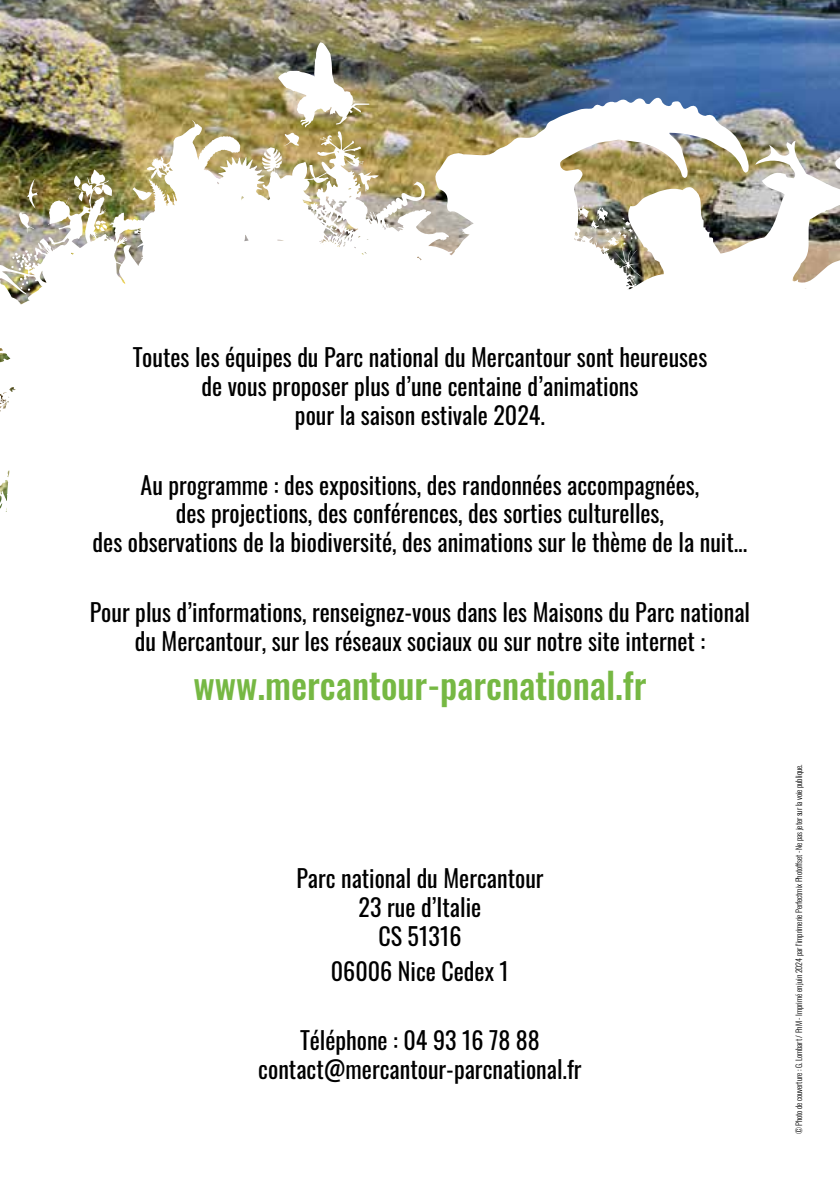
<style>
.page{position:relative;width:840px;height:1191px;background:#fff}
.page>*{position:absolute;margin:0;border:0;box-sizing:border-box;transform-origin:0 0}
.t1{font:500 36px "Oswald";color:#76b843}
.t2{font:24px/28.8px "Oswald";color:#000;text-align:center}
.t3{font:300 8px "Oswald";letter-spacing:-.01em;color:#000}
</style>
<div class="page">
<img style="left:0;top:0;width:839px;height:65px">
<svg style="left:278px;top:42px;width:91px;height:23px"></svg>
<img style="left:0;top:65px;width:839px;height:447px">
<p class="t2" style="left:133px;top:341px;width:576px">Toutes les équipes du Parc national du Mercantour sont heureuses de vous proposer plus d’une centaine d’animations<br>pour la saison estivale 2024.</p>
<p class="t2" style="left:93px;top:468px;width:655px">Au programme : des expositions, des randonnées accompagnées,<br>des projections, des conférences, des sorties culturelles,<br>des observations de la biodiversité, des animations sur le thème de la nuit...</p>
<p class="t2" style="left:90px;top:595px;width:661px">Pour plus d’informations, renseignez-vous dans les Maisons du Parc national du Mercantour, sur les réseaux sociaux ou sur notre site internet :</p>
<h1 class="t1" style="left:193px;top:653px;width:454px">www.mercantour-parcnational.fr</h1>
<p class="t2" style="left:296px;top:861px;width:249px">Parc national du Mercantour<br>23 rue d’Italie<br>CS 51316</p>
<p class="t2" style="left:331px;top:954px;width:180px">06006 Nice Cedex 1</p>
<p class="t2" style="left:258px;top:1023px;width:324px">Téléphone : 04 93 16 78 88 contact@mercantour-parcnational.fr</p>
<p class="t3" style="left:791px;top:1134px;width:371px;rotate:-90deg">© Photo de couverture : G. Lombart / PnM - Imprimé en juin 2024 par l’imprimerie Perfectmix Photoffset - Ne pas jeter sur la voie publique.</p>
</div>
